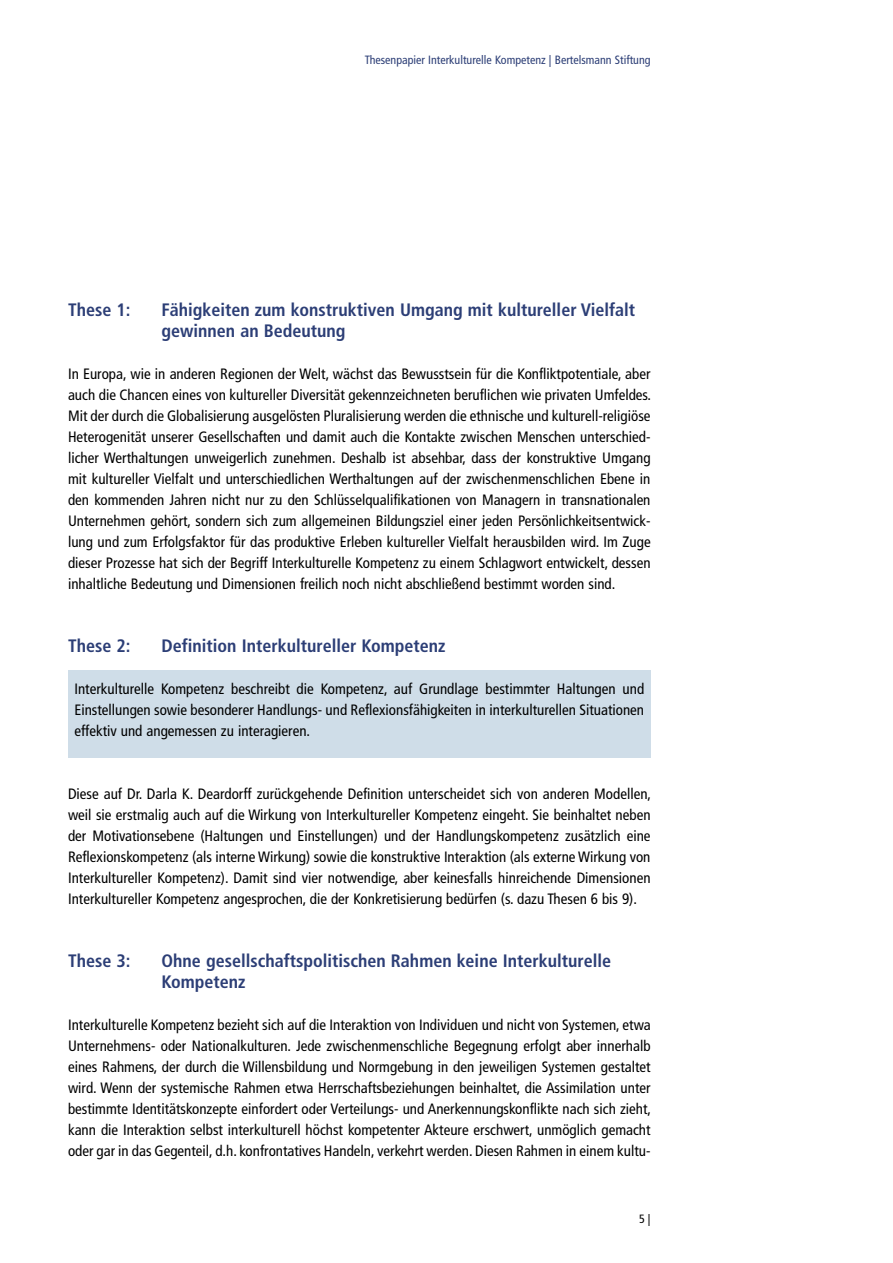
<style>
.page{position:relative;width:893px;height:1263px;background:#fff}
.page>*{position:absolute;margin:0;border:0;box-sizing:border-box;transform-origin:0 0}
.t1{font:700 condensed 18px/21px "Frutiger";color:#2c3e76}
.t2{font:condensed 15px/21px "Frutiger";color:#000;text-align:justify}
.t3{font:condensed 12px "Frutiger";color:#2c3e76}
.t4{font:condensed 12px "Frutiger";color:#000}
</style>
<div class="page">
<div style="left:68px;top:670px;width:583px;height:87px;background:#cfdde8"></div>
<p class="t3" style="left:365px;top:52px;width:287px">Thesenpapier Interkulturelle Kompetenz | Bertelsmann Stiftung</p>
<p class="t1" style="left:68px;top:299px;width:64px">These 1:</p>
<p class="t1" style="left:162px;top:299px;width:475px">Fähigkeiten zum konstruktiven Umgang mit kultureller Vielfalt gewinnen an Bedeutung</p>
<p class="t2" style="left:68px;top:363px;width:585px">In Europa, wie in anderen Regionen der Welt, wächst das Bewusstsein für die Konfliktpotentiale, aber auch die Chancen eines von kultureller Diversität gekennzeichneten beruflichen wie privaten Umfeldes.<br>Mit der durch die Globalisierung ausgelösten Pluralisierung werden die ethnische und kulturell-religiöse Heterogenität unserer Gesellschaften und damit auch die Kontakte zwischen Menschen unterschied&shy;licher Werthaltungen unweigerlich zunehmen. Deshalb ist absehbar, dass der konstruktive Umgang mit kultureller Vielfalt und unterschiedlichen Werthaltungen auf der zwischenmenschlichen Ebene in den kommenden Jahren nicht nur zu den Schlüsselqualifikationen von Managern in transnationalen Unternehmen gehört, sondern sich zum allgemeinen Bildungsziel einer jeden Persönlichkeitsentwick&shy;lung und zum Erfolgsfaktor für das produktive Erleben kultureller Vielfalt herausbilden wird. Im Zuge dieser Prozesse hat sich der Begriff Interkulturelle Kompetenz zu einem Schlagwort entwickelt, dessen inhaltliche Bedeutung und Dimensionen freilich noch nicht abschließend bestimmt worden sind.</p>
<p class="t1" style="left:68px;top:635px;width:64px">These 2:</p>
<p class="t1" style="left:162px;top:635px;width:285px">Definition Interkultureller Kompetenz</p>
<p class="t2" style="left:74px;top:678px;width:571px">Interkulturelle Kompetenz beschreibt die Kompetenz, auf Grundlage bestimmter Haltungen und Einstellungen sowie besonderer Handlungs- und Reflexionsfähigkeiten in interkulturellen Situationen effektiv und angemessen zu interagieren.</p>
<p class="t2" style="left:68px;top:783px;width:585px">Diese auf Dr. Darla K. Deardorff zurückgehende Definition unterscheidet sich von anderen Modellen, weil sie erstmalig auch auf die Wirkung von Interkultureller Kompetenz eingeht. Sie beinhaltet neben der Motivationsebene (Haltungen und Einstellungen) und der Handlungskompetenz zusätzlich eine Reflexionskompetenz (als interne Wirkung) sowie die konstruktive Interaktion (als externe Wirkung von Interkultureller Kompetenz). Damit sind vier notwendige, aber keinesfalls hinreichende Dimensionen Interkultureller Kompetenz angesprochen, die der Konkretisierung bedürfen (s. dazu Thesen 6 bis 9).</p>
<p class="t1" style="left:68px;top:950px;width:64px">These 3:</p>
<p class="t1" style="left:162px;top:950px;width:451px">Ohne gesellschaftspolitischen Rahmen keine Interkulturelle<br>Kompetenz</p>
<p class="t2" style="left:68px;top:1014px;width:585px">Interkulturelle Kompetenz bezieht sich auf die Interaktion von Individuen und nicht von Systemen, etwa Unternehmens- oder Nationalkulturen. Jede zwischenmenschliche Begegnung erfolgt aber innerhalb eines Rahmens, der durch die Willensbildung und Normgebung in den jeweiligen Systemen gestaltet wird. Wenn der systemische Rahmen etwa Herrschaftsbeziehungen beinhaltet, die Assimilation unter bestimmte Identitätskonzepte einfordert oder Verteilungs- und Anerkennungskonflikte nach sich zieht, kann die Interaktion selbst interkulturell höchst kompetenter Akteure erschwert, unmöglich gemacht oder gar in das Gegenteil, d.h. konfrontatives Handeln, verkehrt werden. Diesen Rahmen in einem kultu-</p>
<p class="t4" style="left:648px;top:1212px;width:4px">|</p>
</div>
